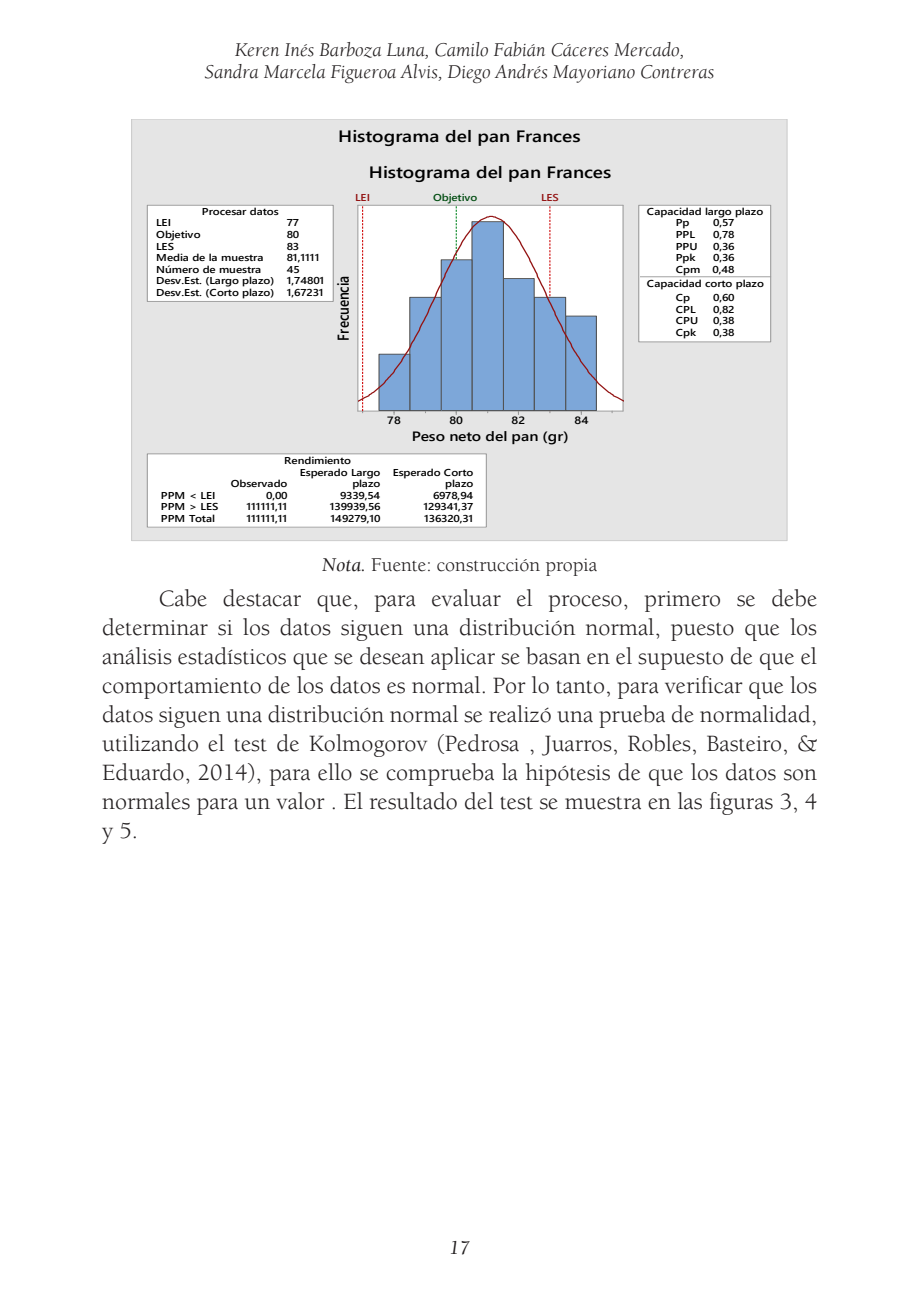
<style>
.page{position:relative;width:908px;height:1304px;background:#fff}
.page>*{position:absolute;margin:0;border:0;box-sizing:border-box;transform-origin:0 0}
.PÁRRAFO_normal{font:24px/29px "Berkeley Std";color:#231f20;text-align:justify}
.t1{font:italic 20px/22px "Berkeley Std";color:#231f20;text-align:center}
.Fuente_tabla{font:20px "Berkeley Std";color:#231f20}
.t2{font:italic 20px "Berkeley Std";color:#231f20}
.t3{font:600 16.4px "Segoe UI";letter-spacing:.005em;color:#000;scale:1.16 1}
.t4{font:600 15.8px "Segoe UI";color:#000;scale:.86 1}
.t5{font:600 13.4px "Segoe UI";letter-spacing:-.01em;color:#000;scale:1.16 1}
.t6{font:600 10.6px "Segoe UI";color:#000;scale:1.16 1}
.t7{font:600 10px/11.8px "Segoe UI";letter-spacing:-.01em;color:#000;text-align:right;scale:1.16 1}
.t8{font:600 10px "Segoe UI";letter-spacing:.01em;color:#000;scale:1.16 1}
.t9{font:600 10px "Segoe UI";letter-spacing:-.01em;color:#034e13;scale:1.16 1}
.t10{font:600 10px "Segoe UI";letter-spacing:-.005em;color:#931313;scale:1.16 1}
.s1{font-style:italic}
</style>
<div class="page">
<div style="left:131px;top:119px;width:655px;height:422px;background:#e5e5e5"></div>
<div style="left:357px;top:205px;width:265px;height:206px;background:#fff"></div>
<hr style="left:357px;top:205px;width:265px;height:1px;background:#999">
<hr style="left:357px;top:411px;width:265px;height:1px;background:#999">
<hr style="left:622px;top:205px;width:1px;height:206px;background:#999">
<hr style="left:357px;top:205px;width:1px;height:206px;background:#999">
<svg style="left:455px;top:205px;width:1px;height:210px"></svg>
<div style="left:147px;top:205px;width:186px;height:96px;background:#fff"></div>
<div style="left:147px;top:205px;width:186px;height:97px;border:1px solid #999"></div>
<div style="left:638px;top:205px;width:132px;height:137px;background:#fff"></div>
<div style="left:638px;top:205px;width:132px;height:137px;border:1px solid #999"></div>
<hr style="left:639px;top:276px;width:131px;height:1px;background:#999">
<div style="left:147px;top:454px;width:339px;height:73px;background:#fff"></div>
<svg style="left:358px;top:215px;width:265px;height:196px"></svg>
<p class="t1" style="left:205px;top:39px;width:511px">Keren Inés Barboza Luna, Camilo Fabián Cáceres Mercado,<br>Sandra Marcela Figueroa Alvis, Diego Andrés Mayoriano Contreras</p>
<p class="t3" style="left:338px;top:121px;width:211px">Histograma del pan Frances</p>
<p class="t3" style="left:368px;top:157px;width:211px">Histograma del pan Frances</p>
<p class="t7" style="left:202px;top:205px;width:68px">Procesar datos</p>
<p class="t7" style="left:156px;top:216px;width:14px">LEI</p>
<p class="t7" style="left:286px;top:216px;width:12px">77</p>
<p class="t7" style="left:156px;top:228px;width:40px">Objetivo</p>
<p class="t7" style="left:286px;top:228px;width:12px">80</p>
<p class="t7" style="left:156px;top:240px;width:17px">LES</p>
<p class="t7" style="left:286px;top:240px;width:12px">83</p>
<p class="t7" style="left:156px;top:251px;width:94px">Media de la muestra</p>
<p class="t7" style="left:286px;top:251px;width:30px">81,1111</p>
<p class="t7" style="left:156px;top:262px;width:92px">Número de muestra</p>
<p class="t7" style="left:286px;top:262px;width:13px">45</p>
<p class="t7" style="left:156px;top:274px;width:103px">Desv.Est. (Largo plazo)</p>
<p class="t7" style="left:286px;top:274px;width:34px">1,74801</p>
<p class="t7" style="left:156px;top:285px;width:103px">Desv.Est. (Corto plazo)</p>
<p class="t7" style="left:286px;top:285px;width:33px">1,67231</p>
<p class="t10" style="left:355px;top:188px;width:14px">LEI</p>
<p class="t9" style="left:433px;top:188px;width:40px">Objetivo</p>
<p class="t10" style="left:540px;top:188px;width:17px">LES</p>
<p class="t4" style="left:328px;top:341px;width:77px;rotate:-90deg">Frecuencia</p>
<p class="t6" style="left:387px;top:410px;width:13px">78</p>
<p class="t6" style="left:449px;top:410px;width:13px">80</p>
<p class="t6" style="left:511px;top:410px;width:13px">82</p>
<p class="t6" style="left:574px;top:410px;width:13px">84</p>
<p class="t5" style="left:411px;top:424px;width:137px">Peso neto del pan (gr)</p>
<p class="t7" style="left:284px;top:454px;width:59px">Rendimiento</p>
<p class="t7" style="left:299px;top:465px;width:71px">Esperado Largo</p>
<p class="t7" style="left:230px;top:477px;width:50px">Observado</p>
<p class="t7" style="left:352px;top:477px;width:26px">plazo</p>
<p class="t7" style="left:392px;top:465px;width:71px">Esperado Corto</p>
<p class="t7" style="left:445px;top:477px;width:26px">plazo</p>
<p class="t7" style="left:161px;top:489px;width:49px">PPM &lt; LEI</p>
<p class="t7" style="left:266px;top:489px;width:20px">0,00</p>
<p class="t7" style="left:340px;top:489px;width:36px">9339,54</p>
<p class="t7" style="left:433px;top:489px;width:36px">6978,94</p>
<p class="t7" style="left:161px;top:500px;width:51px">PPM &gt; LES</p>
<p class="t8" style="left:246px;top:497px;width:37px">111111,11</p>
<p class="t7" style="left:329px;top:500px;width:45px">139939,56</p>
<p class="t7" style="left:423px;top:500px;width:45px">129341,37</p>
<p class="t7" style="left:161px;top:512px;width:48px">PPM Total</p>
<p class="t8" style="left:246px;top:509px;width:37px">111111,11</p>
<p class="t7" style="left:330px;top:512px;width:45px">149279,10</p>
<p class="t7" style="left:424px;top:512px;width:44px">136320,31</p>
<p class="t7" style="left:646px;top:205px;width:102px">Capacidad largo plazo</p>
<p class="t7" style="left:675px;top:216px;width:13px">Pp</p>
<p class="t7" style="left:713px;top:216px;width:20px">0,57</p>
<p class="t7" style="left:675px;top:228px;width:18px">PPL</p>
<p class="t7" style="left:713px;top:228px;width:20px">0,78</p>
<p class="t7" style="left:675px;top:240px;width:20px">PPU</p>
<p class="t7" style="left:713px;top:240px;width:20px">0,36</p>
<p class="t7" style="left:675px;top:251px;width:19px">Ppk</p>
<p class="t7" style="left:675px;top:251px;width:52px">0,36<br>Cpm 0,48</p>
<p class="t7" style="left:675px;top:291px;width:14px">Cp</p>
<p class="t7" style="left:713px;top:291px;width:20px">0,60</p>
<p class="t7" style="left:675px;top:302px;width:19px">CPL</p>
<p class="t7" style="left:713px;top:302px;width:20px">0,82</p>
<p class="t7" style="left:675px;top:314px;width:21px">CPU</p>
<p class="t7" style="left:713px;top:314px;width:20px">0,38</p>
<p class="t7" style="left:675px;top:326px;width:19px">Cpk</p>
<p class="t7" style="left:713px;top:326px;width:20px">0,38</p>
<p class="t7" style="left:646px;top:276px;width:102px">Capacidad corto plazo</p>
<p class="Fuente_tabla" style="left:322px;top:554px;width:276px"><span class="s1">Nota.</span> Fuente: construcción propia</p>
<p class="PÁRRAFO_normal" style="left:102px;top:584px;width:716px;text-indent:57px">Cabe destacar que, para evaluar el proceso, primero se debe determinar si los datos siguen una distribución normal, puesto que los análisis estadísticos que se desean aplicar se basan en el supuesto de que el comportamiento de los datos es normal. Por lo tanto, para verificar que los datos siguen una distribución normal se realizó una prueba de normalidad, utilizando el test de Kolmogorov (Pedrosa , Juarros, Robles, Basteiro, &amp; Eduardo, 2014), para ello se comprueba la hipótesis de que los datos son normales para un valor . El resultado del test se muestra en las figuras 3, 4 y 5.</p>
<p class="t2" style="left:449px;top:1237px;width:21px">17</p>
</div>
